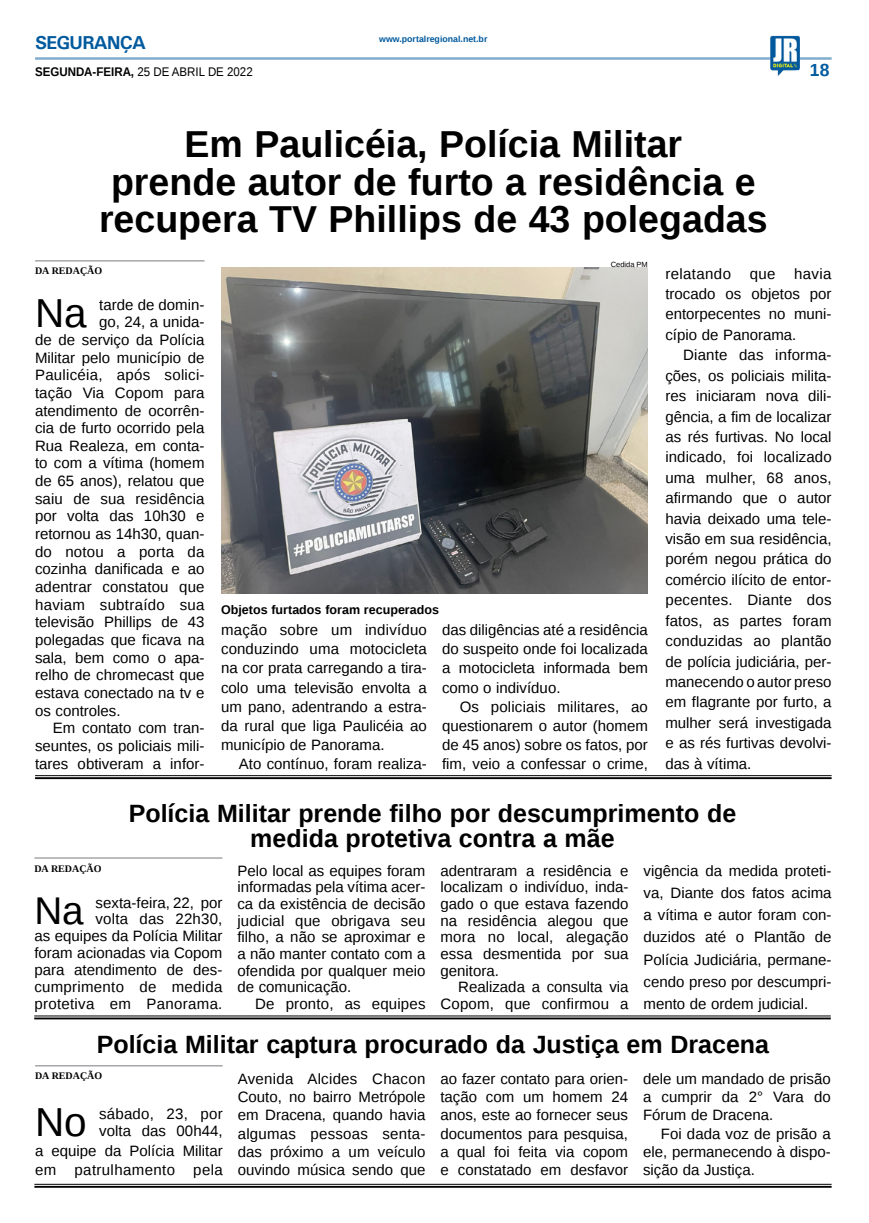
<style>
.page{position:relative;width:869px;height:1223px;background:#fff}
.page>*{position:absolute;margin:0;border:0;box-sizing:border-box;transform-origin:0 0}
.MATÉRIA{font:40.38px "Liberation Sans";color:#000}
.MATÉRIA-2{font:38.62px "Liberation Sans";color:#000}
.TÍTULO{font:700 37.5px "Liberation Sans";color:#000}
.TÍTULO-2{font:700 25px "Liberation Sans";color:#000}
.TITULO_PG{font:700 18.75px "Univers";letter-spacing:-.04em;color:#005a9e}
.TÍTULO-3{font:700 17.5px "Liberation Sans";color:#005a9e}
.MATÉRIA-3{font:15px/20.4px "Liberation Sans";color:#000;text-align:justify}
.MATÉRIA-4{font:15px "Liberation Sans";letter-spacing:.02em;color:#000}
.LEGENDA{font:700 12.5px "Liberation Sans";color:#000}
.DATA_PG{font:12.5px "Liberation Sans";color:#000;scale:.92 1}
.CRÉDITO_NOME{font:700 10px "Liberation Serif";color:#000}
.DATA_PG-2{font:700 8.75px "Liberation Sans";color:#005a9e}
.CRÉDITO_FOTO{font:7.5px "Liberation Sans";color:#000}
.s1{font-weight:700}
</style>
<div class="page">
<hr style="left:35px;top:57px;width:796px;height:3px;background:#005a9e">
<img style="left:769px;top:36px;width:30px;height:40px">
<hr style="left:34px;top:1183px;width:797px;height:1px;background:#000">
<hr style="left:34px;top:1185px;width:797px;height:2px;background:#000">
<img style="left:221px;top:268px;width:426px;height:326px">
<hr style="left:35px;top:260px;width:169px;height:1px;background:#939598">
<hr style="left:35px;top:775px;width:796px;height:1px;background:#000">
<hr style="left:35px;top:777px;width:796px;height:2px;background:#000">
<hr style="left:34px;top:1015px;width:796px;height:1px;background:#000">
<hr style="left:34px;top:1017px;width:796px;height:2px;background:#000">
<hr style="left:34px;top:857px;width:188px;height:1px;background:#939598">
<hr style="left:35px;top:1065px;width:188px;height:1px;background:#939598">
<p class="TITULO_PG" style="left:35px;top:31px;width:113px">SEGURANÇA</p>
<p class="DATA_PG" style="left:35px;top:65px;width:238px"><span class="s1">SEGUNDA-FEIRA,</span> 25 DE ABRIL DE 2022</p>
<p class="DATA_PG-2" style="left:379px;top:33px;width:110px">www.portalregional.net.br</p>
<p class="TÍTULO-3" style="left:809px;top:58px;width:21px">18</p>
<p class="TÍTULO" style="left:184px;top:118px;width:499px">Em Paulicéia, Polícia Militar</p>
<p class="TÍTULO" style="left:111px;top:156px;width:645px">prende autor de furto a residência e</p>
<p class="TÍTULO" style="left:99px;top:193px;width:669px">recupera TV Phillips de 43 polegadas</p>
<p class="CRÉDITO_NOME" style="left:35px;top:264px;width:69px">DA REDAÇÃO</p>
<p class="MATÉRIA" style="left:35px;top:290px;width:53px">Na</p>
<p class="MATÉRIA-3" style="left:99px;top:295px;width:107px">tarde de domin-</p>
<p class="CRÉDITO_FOTO" style="left:610px;top:260px;width:39px">Cedida PM</p>
<p class="MATÉRIA-3" style="left:665px;top:264px;width:168px">relatando que havia trocado os objetos por entorpecentes no muni&shy;cípio de Panorama.</p>
<p class="MATÉRIA-3" style="left:665px;top:345px;width:168px;text-indent:18px">Diante das informa&shy;ções, os policiais milita&shy;res iniciaram nova dili&shy;gência, a fim de localizar as rés furtivas. No local indicado, foi localizado uma mulher, 68 anos, afirmando que o autor havia deixado uma tele&shy;visão em sua residência, porém negou prática do comércio ilícito de entor&shy;pecentes. Diante dos fatos, as partes foram conduzidas ao plantão de polícia judiciária, per&shy;manecendo o autor preso em flagrante por furto, a mulher será investigada e as rés furtivas devolvi&shy;das à vítima.</p>
<p class="MATÉRIA-3" style="left:99px;top:312px;width:107px">go, 24, a unida-</p>
<p class="MATÉRIA-3" style="left:35px;top:330px;width:171px">de de serviço da Polícia</p>
<p class="MATÉRIA-3" style="left:35px;top:348px;width:171px">Militar pelo município de</p>
<p class="MATÉRIA-4" style="left:35px;top:366px;width:171px">Paulicéia, após solici-</p>
<p class="MATÉRIA-3" style="left:35px;top:383px;width:171px">tação Via Copom para</p>
<p class="MATÉRIA-3" style="left:35px;top:401px;width:171px">atendimento de ocorrên-</p>
<p class="MATÉRIA-3" style="left:35px;top:418px;width:171px">cia de furto ocorrido pela</p>
<p class="MATÉRIA-3" style="left:35px;top:436px;width:171px">Rua Realeza, em conta-</p>
<p class="MATÉRIA-3" style="left:35px;top:454px;width:171px">to com a vítima (homem</p>
<p class="MATÉRIA-3" style="left:35px;top:471px;width:171px">de 65 anos), relatou que</p>
<p class="MATÉRIA-3" style="left:35px;top:489px;width:171px">saiu de sua residência</p>
<p class="MATÉRIA-3" style="left:35px;top:506px;width:171px">por volta das 10h30 e</p>
<p class="MATÉRIA-3" style="left:35px;top:524px;width:171px">retornou as 14h30, quan-</p>
<p class="MATÉRIA-3" style="left:35px;top:542px;width:171px">do notou a porta da</p>
<p class="MATÉRIA-3" style="left:35px;top:559px;width:171px">cozinha danificada e ao</p>
<p class="MATÉRIA-3" style="left:35px;top:577px;width:171px">adentrar constatou que</p>
<p class="MATÉRIA-4" style="left:35px;top:596px;width:171px">haviam subtraído sua</p>
<p class="MATÉRIA-3" style="left:35px;top:612px;width:171px">televisão Phillips de 43</p>
<p class="MATÉRIA-3" style="left:35px;top:630px;width:171px">polegadas que ficava na</p>
<p class="MATÉRIA-3" style="left:35px;top:648px;width:171px">sala, bem como o apa-</p>
<p class="MATÉRIA-3" style="left:35px;top:665px;width:171px">relho de chromecast que</p>
<p class="MATÉRIA-3" style="left:35px;top:683px;width:171px">estava conectado na tv e</p>
<p class="MATÉRIA-3" style="left:35px;top:701px;width:87px">os controles.</p>
<p class="MATÉRIA-3" style="left:35px;top:720px;width:171px;line-height:17.6px;text-indent:18px">Em contato com tran&shy;seuntes, os policiais mili&shy;tares obtiveram a infor-</p>
<p class="LEGENDA" style="left:221px;top:600px;width:219px">Objetos furtados foram recuperados</p>
<p class="MATÉRIA-3" style="left:221px;top:621px;width:207px;line-height:19px">mação sobre um indivíduo conduzindo uma motocicleta na cor prata carregando a tira&shy;colo uma televisão envolta a um pano, adentrando a estra&shy;da rural que liga Paulicéia ao município de Panorama.</p>
<p class="MATÉRIA-3" style="left:239px;top:754px;width:189px">Ato contínuo, foram realiza-</p>
<p class="MATÉRIA-3" style="left:442px;top:621px;width:207px;line-height:19px">das diligências até a residência do suspeito onde foi localizada a motocicleta informada bem como o indivíduo.</p>
<p class="MATÉRIA-3" style="left:442px;top:697px;width:207px;line-height:19px;text-indent:18px">Os policiais militares, ao questionarem o autor (homem de 45 anos) sobre os fatos, por fim, veio a confessar o crime,</p>
<p class="TÍTULO-2" style="left:129px;top:795px;width:609px">Polícia Militar prende filho por descumprimento de</p>
<p class="TÍTULO-2" style="left:250px;top:820px;width:366px">medida protetiva contra a mãe</p>
<p class="CRÉDITO_NOME" style="left:34px;top:861px;width:69px">DA REDAÇÃO</p>
<p class="MATÉRIA-2" style="left:34px;top:889px;width:51px">Na</p>
<p class="MATÉRIA-3" style="left:643px;top:860px;width:189px;line-height:22.2px">vigência da medida proteti&shy;va, Diante dos fatos acima a vítima e autor foram con&shy;duzidos até o Plantão de Polícia Judiciária, permane&shy;cendo preso por descumpri&shy;mento de ordem judicial.</p>
<p class="TÍTULO-2" style="left:97px;top:1027px;width:673px">Polícia Militar captura procurado da Justiça em Dracena</p>
<p class="CRÉDITO_NOME" style="left:35px;top:1069px;width:69px">DA REDAÇÃO</p>
<p class="MATÉRIA" style="left:35px;top:1099px;width:53px">No</p>
<p class="MATÉRIA-3" style="left:99px;top:1105px;width:125px;line-height:17.5px">sábado, 23, por volta das 00h44,</p>
<p class="MATÉRIA-3" style="left:35px;top:1141px;width:189px;line-height:19.6px">a equipe da Polícia Militar em patrulhamento pela</p>
<p class="MATÉRIA-3" style="left:440px;top:862px;width:189px;line-height:16.6px">adentraram a residência e localizam o indivíduo, inda&shy;gado o que estava fazendo na residência alegou que mora no local, alegação essa desmentida por sua genitora.</p>
<p class="MATÉRIA-3" style="left:440px;top:979px;width:189px;line-height:16.6px;text-align:right">Realizada a consulta via<br>Copom, que confirmou a</p>
<p class="MATÉRIA-3" style="left:237px;top:862px;width:189px;line-height:16.6px">Pelo local as equipes foram informadas pela vítima acer&shy;ca da existência de decisão judicial que obrigava seu filho, a não se aproximar e a não manter contato com a ofendida por qualquer meio de comunicação.</p>
<p class="MATÉRIA-3" style="left:255px;top:994px;width:172px">De pronto, as equipes</p>
<p class="MATÉRIA-3" style="left:34px;top:895px;width:189px;line-height:16.9px;text-align:right">sexta-feira, 22, por<br>volta das 22h30,<br>as equipes da Polícia Militar foram acionadas via Copom para atendimento de des&shy;cumprimento de medida protetiva em Panorama.</p>
<p class="MATÉRIA-3" style="left:238px;top:1069px;width:189px;line-height:18.4px">Avenida Alcides Chacon Couto, no bairro Metrópole em Dracena, quando havia algumas pessoas senta&shy;das próximo a um veículo ouvindo música sendo que</p>
<p class="MATÉRIA-3" style="left:440px;top:1069px;width:189px;line-height:18.4px">ao fazer contato para orien&shy;tação com um homem 24 anos, este ao fornecer seus documentos para pesquisa, a qual foi feita via copom e constatado em desfavor</p>
<p class="MATÉRIA-3" style="left:642px;top:1069px;width:189px;line-height:18.4px">dele um mandado de prisão a cumprir da 2° Vara do Fórum de Dracena.</p>
<p class="MATÉRIA-3" style="left:642px;top:1124px;width:189px;line-height:18.4px;text-indent:18px">Foi dada voz de prisão a ele, permanecendo à dispo&shy;sição da Justiça.</p>
</div>
